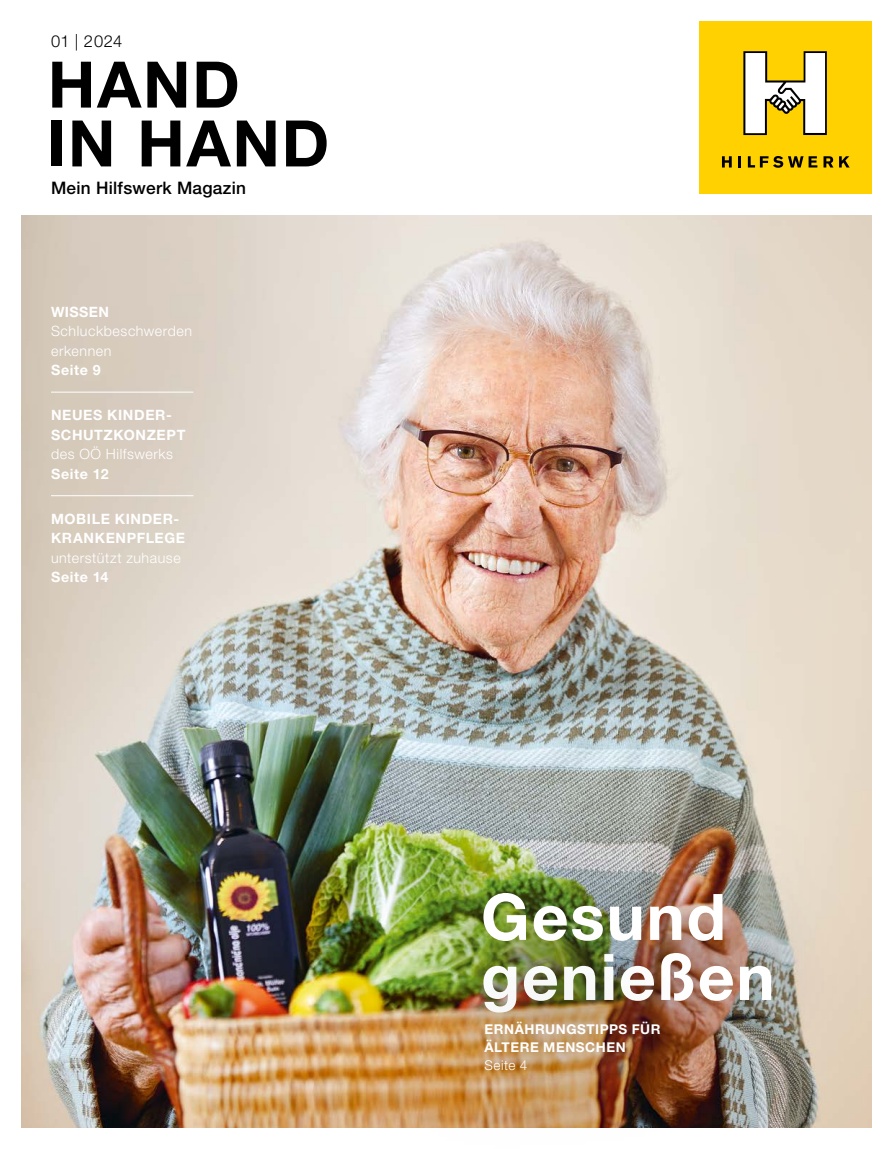
<style>
.page{position:relative;width:893px;height:1149px;background:#fff}
.page>*{position:absolute;margin:0;border:0;box-sizing:border-box;transform-origin:0 0}
.t1{font:700 64.2px/60px "Helvetica Neue LT Std";letter-spacing:.03em;color:#fff}
.t2{font:700 64.2px/58.8px "Helvetica Neue LT Std";letter-spacing:.03em;color:#000}
.t3{font:500 17.25px "Helvetica Neue LT Std";letter-spacing:.015em;color:#000}
.t4{font:300 16.5px "Helvetica Neue LT Std";letter-spacing:.02em;color:#000}
.t5{font:700 14.25px/19.5px "Helvetica Neue LT Std";letter-spacing:.045em;color:#fff}
.t6{font:300 14.25px/19.5px "Helvetica Neue LT Std";letter-spacing:.04em;color:#fff}
.t7{font:700 13.5px/18px "Helvetica Neue LT Std";letter-spacing:.04em;color:#fff}
.t8{font:300 13.5px "Helvetica Neue LT Std";letter-spacing:.04em;color:#fff}
</style>
<div class="page">
<img style="left:21px;top:215px;width:851px;height:912px">
<div style="left:699px;top:21px;width:172px;height:173px;background:#ffd100"></div>
<svg style="left:743px;top:51px;width:84px;height:84px"></svg>
<svg style="left:839px;top:156px;width:11px;height:11px"></svg>
<svg style="left:722px;top:156px;width:10px;height:11px"></svg>
<svg style="left:738px;top:156px;width:3px;height:11px"></svg>
<svg style="left:748px;top:156px;width:55px;height:12px"></svg>
<svg style="left:809px;top:156px;width:8px;height:11px"></svg>
<svg style="left:823px;top:156px;width:10px;height:11px"></svg>
<hr style="left:51px;top:391px;width:142px;height:1px;background:#fff">
<hr style="left:51px;top:495px;width:142px;height:1px;background:#fff">
<div style="left:392px;top:804px;width:468px;height:294px;background:#243544;opacity:.8"></div>
<div style="left:401px;top:932px;width:332px;height:216px;background:#243544;opacity:.8"></div>
<p class="t4" style="left:51px;top:31px;width:73px">01 | 2024</p>
<h1 class="t2" style="left:47px;top:54px;width:283px">HAND<br>IN HAND</h1>
<p class="t3" style="left:51px;top:178px;width:196px">Mein Hilfswerk Magazin</p>
<p class="t5" style="left:51px;top:301px;width:60px">WISSEN</p>
<p class="t6" style="left:51px;top:321px;width:143px">Schluckbeschwerden erkennen</p>
<p class="t5" style="left:51px;top:360px;width:51px">Seite 9</p>
<p class="t5" style="left:51px;top:405px;width:136px">NEUES KINDER-<br>SCHUTZKONZEPT</p>
<p class="t6" style="left:51px;top:444px;width:123px">des OÖ Hilfswerks</p>
<p class="t5" style="left:51px;top:463px;width:59px">Seite 12</p>
<p class="t5" style="left:51px;top:508px;width:136px">MOBILE KINDER-<br>KRANKENPFLEGE</p>
<p class="t6" style="left:51px;top:547px;width:131px">unterstützt zuhause</p>
<p class="t5" style="left:51px;top:567px;width:59px">Seite 14</p>
<h1 class="t1" style="left:481px;top:885px;width:295px">Gesund genießen</h1>
<p class="t7" style="left:484px;top:1019px;width:178px">ERNÄHRUNGSTIPPS FÜR<br>ÄLTERE MENSCHEN</p>
<p class="t8" style="left:484px;top:1056px;width:44px">Seite 4</p>
</div>
